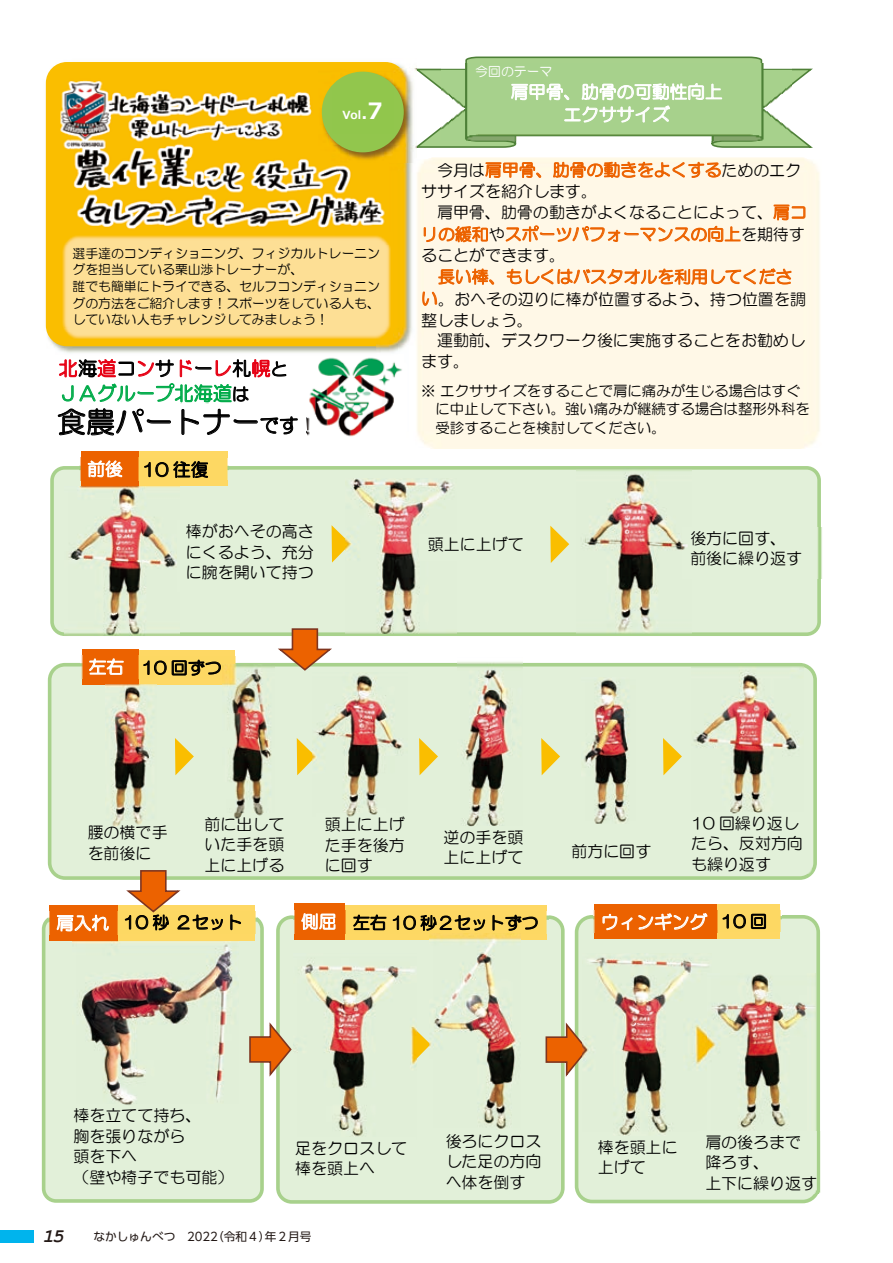
<style>
.page{position:relative;width:893px;height:1263px;background:#fff}
.page>*{position:absolute;margin:0;border:0;box-sizing:border-box;transform-origin:0 0}
.t1{font:28.8px "HG Maru Gothic MPRO";letter-spacing:.005em;color:#000}
.t2{font:19.2px/24.9px "HG Maru Gothic MPRO";color:#00ab49}
.t3{font:italic 700 19.2px "Courier New";color:#231916}
.t4{font:19.2px "HG Maru Gothic MPRO";color:#000}
.t5{font:17.7px/22.6px "HG Maru Gothic MPRO";color:#fff;text-align:center}
.t6{font:17.7px "HG Maru Gothic MPRO";color:#000}
.t7{font:16.95px "HG Maru Gothic MPRO";color:#ec6200}
.t8{font:16.95px "HG Maru Gothic MPRO";color:#000}
.t9{font:700 16.95px "Meiryo";color:#fff}
.t10{font:15.9px/20.7px "HG Maru Gothic MPRO";color:#000}
.t11{font:14.4px/18.8px "HG Maru Gothic MPRO";color:#000}
.t12{font:12.9px/16.5px "HG Maru Gothic MPRO";color:#000}
.t13{font:12.9px "HG Maru Gothic MPRO";color:#fff}
.t14{font:11.7px "UD Shin Go Pro";color:#231916}
.t15{font:700 11.1px "Meiryo";color:#fff}
.s1{font-size:22.5px}
.s2{color:#e60013}
.s3{color:#000}
.s4{font-size:16.95px;color:#000}
.s5{font-size:19.2px}
.s6{font-size:15.9px;color:#000}
.s7{font-size:16.95px;color:#ec6200}
</style>
<div class="page">
<div style="left:0;top:1230px;width:34px;height:13px;background:#00b4ed"></div>
<svg style="left:416px;top:56px;width:397px;height:93px"></svg>
<div style="left:575px;top:915px;width:245px;height:288px;background:#e2f0d9;border:4px solid #a8d18c;border-radius:15px"></div>
<div style="left:42px;top:915px;width:222px;height:288px;background:#e2f0d9;border:4px solid #a8d18c;border-radius:12px"></div>
<div style="left:276px;top:915px;width:289px;height:289px;background:#e2f0d9;border:4px solid #a8d18c;border-radius:14px"></div>
<img style="left:45px;top:62px;width:371px;height:291px">
<div style="left:46px;top:62px;width:360px;height:284px;background:#fabe00;border-radius:21px"></div>
<div style="left:377px;top:159px;width:443px;height:288px;background:#fff8e7"></div>
<img style="left:61px;top:80px;width:327px;height:153px">
<img style="left:62px;top:233px;width:331px;height:107px">
<div style="left:64px;top:245px;width:325px;height:83px;background:#fddf95"></div>
<img style="left:442px;top:64px;width:350px;height:76px">
<img style="left:319px;top:68px;width:95px;height:94px">
<img style="left:329px;top:87px;width:74px;height:57px">
<div style="left:322px;top:72px;width:82px;height:80px;background:#92c64d;border-radius:50%"></div>
<div style="left:50px;top:466px;width:771px;height:170px;background:#e2f0d9;border:4px solid #a8d18c;border-radius:13px"></div>
<div style="left:48px;top:663px;width:769px;height:217px;background:#e2f0d9;border:4px solid #a8d18c;border-radius:15px"></div>
<img style="left:307px;top:355px;width:97px;height:83px">
<div style="left:118px;top:451px;width:109px;height:35px;background:#fed864"></div>
<img style="left:227px;top:458px;width:2px;height:21px">
<div style="left:81px;top:451px;width:57px;height:36px;background:#ec6200"></div>
<img style="left:79px;top:457px;width:60px;height:23px">
<div style="left:118px;top:650px;width:117px;height:35px;background:#fed864"></div>
<img style="left:222px;top:657px;width:15px;height:10px">
<div style="left:82px;top:649px;width:56px;height:36px;background:#ec6200"></div>
<img style="left:81px;top:656px;width:58px;height:22px">
<div style="left:100px;top:905px;width:155px;height:35px;background:#fed864"></div>
<img style="left:255px;top:911px;width:1px;height:23px">
<div style="left:50px;top:905px;width:68px;height:36px;background:#ec6200"></div>
<img style="left:48px;top:911px;width:70px;height:23px">
<div style="left:329px;top:905px;width:218px;height:35px;background:#fed864"></div>
<img style="left:546px;top:912px;width:2px;height:21px">
<div style="left:295px;top:903px;width:50px;height:36px;background:#ec6200"></div>
<img style="left:293px;top:910px;width:53px;height:23px">
<div style="left:697px;top:904px;width:83px;height:34px;background:#fed864"></div>
<img style="left:780px;top:910px;width:1px;height:22px">
<div style="left:595px;top:904px;width:122px;height:34px;background:#ec6200"></div>
<img style="left:593px;top:910px;width:125px;height:22px">
<svg style="left:175px;top:738px;width:19px;height:37px"></svg>
<svg style="left:297px;top:738px;width:16px;height:37px"></svg>
<svg style="left:419px;top:738px;width:19px;height:37px"></svg>
<svg style="left:541px;top:738px;width:19px;height:37px"></svg>
<svg style="left:663px;top:738px;width:19px;height:37px"></svg>
<svg style="left:332px;top:525px;width:13px;height:37px"></svg>
<svg style="left:550px;top:526px;width:19px;height:37px"></svg>
<svg style="left:417px;top:1031px;width:13px;height:27px"></svg>
<svg style="left:126px;top:870px;width:57px;height:43px"></svg>
<svg style="left:249px;top:1020px;width:43px;height:56px"></svg>
<svg style="left:545px;top:1020px;width:38px;height:57px"></svg>
<svg style="left:278px;top:628px;width:56px;height:43px"></svg>
<img style="left:105px;top:684px;width:51px;height:138px">
<img style="left:223px;top:665px;width:52px;height:148px">
<img style="left:313px;top:675px;width:89px;height:139px">
<img style="left:457px;top:662px;width:65px;height:165px">
<img style="left:584px;top:679px;width:45px;height:145px">
<img style="left:692px;top:666px;width:112px;height:146px">
<img style="left:73px;top:942px;width:160px;height:163px">
<img style="left:293px;top:964px;width:124px;height:173px">
<img style="left:430px;top:933px;width:91px;height:196px">
<img style="left:583px;top:957px;width:125px;height:178px">
<img style="left:708px;top:973px;width:108px;height:158px">
<img style="left:64px;top:487px;width:116px;height:148px">
<img style="left:345px;top:478px;width:111px;height:156px">
<img style="left:577px;top:468px;width:115px;height:166px">
<img style="left:178px;top:521px;width:2px;height:70px">
<img style="left:420px;top:534px;width:36px;height:26px">
<img style="left:682px;top:528px;width:140px;height:51px">
<img style="left:112px;top:822px;width:30px;height:5px">
<img style="left:234px;top:813px;width:29px;height:6px">
<img style="left:317px;top:814px;width:111px;height:62px">
<img style="left:697px;top:1131px;width:124px;height:63px">
<p class="t9" style="left:361px;top:101px;width:23px">.<span class="s1">7</span></p>
<p class="t15" style="left:343px;top:107px;width:20px">Vol</p>
<p class="t12" style="left:73px;top:245px;width:309px">選手達のコンディショニング、フィジカルトレーニングを担当している栗山渉トレーナーが、<br>誰でも簡単にトライできる、セルフコンディショニングの方法をご紹介します！スポーツをしている人も、していない人もチャレンジしてみましょう!</p>
<p class="t2" style="left:59px;top:356px;width:230px"><span class="s2">北</span><span class="s3">海</span><span class="s2">道</span><span class="s3">コ</span><span class="s2">ン</span><span class="s3">サ</span><span class="s2">ド</span><span class="s3">ー</span><span class="s2">レ</span><span class="s3">札</span><span class="s2">幌</span><span class="s4">と<br></span>ＪＡグループ北海道<span class="s4">は</span></p>
<h1 class="t1" style="left:57px;top:408px;width:243px">食農パートナー<span class="s5">です</span></h1>
<p class="t6" style="left:142px;top:461px;width:68px">10往復</p>
<p class="t5" style="left:87px;top:458px;width:37px">前後</p>
<p class="t4" style="left:298px;top:416px;width:21px">!</p>
<p class="t13" style="left:475px;top:65px;width:79px">今回のテーマ</p>
<p class="t5" style="left:511px;top:80px;width:214px">肩甲骨、肋骨の可動性向上エクササイズ</p>
<p class="t7" style="left:437px;top:161px;width:366px"><span class="s6">今月は</span>肩甲骨、肋骨の動きをよくする<span class="s6">ためのエク</span></p>
<p class="t10" style="left:437px;top:180px;width:371px;line-height:21.5px;text-indent:-16px">ササイズを紹介します。<br>肩甲骨、肋骨の動きがよくなることによって、<span class="s7">肩コ</span></p>
<p class="t7" style="left:421px;top:226px;width:385px">リの緩和<span class="s6">や</span>スポーツパフォーマンスの向上<span class="s6">を期待す</span></p>
<p class="t10" style="left:421px;top:245px;width:145px">ることができます。</p>
<p class="t7" style="left:438px;top:268px;width:356px">長い棒、もしくはバスタオルを利用してくださ</p>
<p class="t10" style="left:421px;top:288px;width:386px"><span class="s7">い</span>。おへその辺りに棒が位置するよう、持つ位置を調整しましょう。</p>
<p class="t10" style="left:421px;top:330px;width:385px;text-indent:16px">運動前、デスクワーク後に実施することをお勧めします。</p>
<p class="t11" style="left:435px;top:381px;width:376px;text-indent:-14px">※ エクササイズをすることで肩に痛みが生じる場合はすぐに中止して下さい。強い痛みが継続する場合は整形外科を受診することを検討してください。</p>
<p class="t10" style="left:186px;top:521px;width:129px;text-align:justify">棒がおへその高さにくるよう、充分に腕を開いて持つ</p>
<p class="t10" style="left:690px;top:528px;width:97px">後方に回す、</p>
<p class="t10" style="left:428px;top:534px;width:97px">頭上に上げて</p>
<p class="t10" style="left:690px;top:548px;width:113px">前後に繰り返す</p>
<p class="t5" style="left:89px;top:656px;width:37px">左右</p>
<p class="t8" style="left:141px;top:659px;width:82px">10 回ずつ</p>
<p class="t10" style="left:88px;top:822px;width:81px">腰の横で手を前後に</p>
<p class="t10" style="left:204px;top:813px;width:81px;text-align:justify">前に出していた手を頭上に上げる</p>
<p class="t10" style="left:325px;top:814px;width:81px;text-align:justify">頭上に上げた手を後方に回す</p>
<p class="t10" style="left:444px;top:827px;width:81px">逆の手を頭</p>
<p class="t10" style="left:444px;top:847px;width:81px">上に上げて</p>
<p class="t10" style="left:571px;top:840px;width:81px">前方に回す</p>
<p class="t10" style="left:691px;top:812px;width:113px">10 回繰り返したら、反対方向も繰り返す</p>
<p class="t5" style="left:56px;top:912px;width:55px">肩入れ</p>
<p class="t8" style="left:123px;top:914px;width:121px">10秒２セット</p>
<p class="t5" style="left:301px;top:910px;width:37px">側屈</p>
<p class="t8" style="left:353px;top:914px;width:187px">左右 10 秒２セットずつ</p>
<p class="t5" style="left:601px;top:911px;width:108px">ウィンギング</p>
<p class="t8" style="left:721px;top:913px;width:48px">10回</p>
<p class="t10" style="left:74px;top:1105px;width:161px">棒を立てて持ち、<br>胸を張りながら<br>頭を下へ<br>（壁や椅子でも可能(</p>
<p class="t10" style="left:295px;top:1137px;width:113px">足をクロスして棒を頭上へ</p>
<p class="t10" style="left:446px;top:1130px;width:97px;text-align:justify">後ろにクロスした足の方向へ体を倒す</p>
<p class="t10" style="left:598px;top:1137px;width:81px">棒を頭上に上げて</p>
<p class="t10" style="left:705px;top:1131px;width:113px">肩の後ろまで降ろす、<br>上下に繰り返す</p>
<p class="t3" style="left:43px;top:1223px;width:23px">15</p>
<p class="t14" style="left:212px;top:1227px;width:101px">（令和４年）２月号</p>
<p class="t14" style="left:94px;top:1227px;width:126px">なかしゅんべつ　2022</p>
</div>
